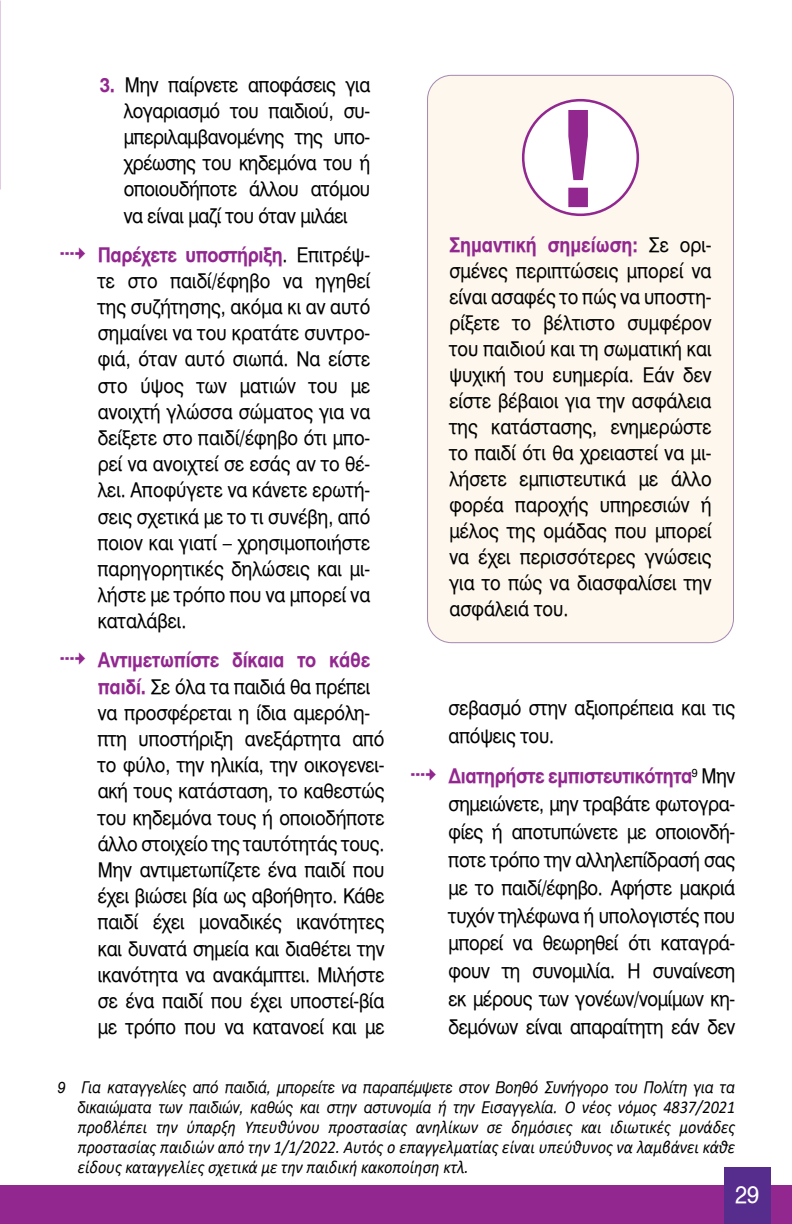
<style>
.page{position:relative;width:792px;height:1224px;background:#fff}
.page>*{position:absolute;margin:0;border:0;box-sizing:border-box;transform-origin:0 0}
.t1{font:24px "UB Helvetica";color:#fff;scale:.9 1}
.t2{font:20px/26.2px "UB Helvetica";letter-spacing:-.01em;color:#000;text-align:justify;scale:.9 1}
.t3{font:20px "UB Helvetica Bold";letter-spacing:-.02em;color:#92278f;scale:.9 1}
.t4{font:20px "UB Helvetica Bold";color:#92278f;scale:.9 1}
.t5{font:italic 18px/20px "Calibri";color:#000;text-align:justify;scale:.9 1}
.t6{font:16px/20px "UB Helvetica Italic";color:#000;text-align:right;scale:.9 1}
.s1{font-family:"UB Helvetica Bold";color:#92278f}
.s2{font-family:"UB Helvetica";color:#000}
.s3{font-family:"Calibri";font-style:italic;font-size:18px}
</style>
<div class="page">
<div style="left:0;top:1185px;width:792px;height:39px;background:#92278f"></div>
<div style="left:724px;top:1167px;width:47px;height:57px;background:#562c8d"></div>
<div style="left:428px;top:75px;width:306px;height:568px;background:#fdf7ed;border-radius:24px"></div>
<div style="left:523px;top:100px;width:115px;height:115px;background:#fff;border-radius:50%"></div>
<div style="left:522px;top:99px;width:117px;height:117px;border:3px solid #92278f;border-radius:50%"></div>
<svg style="left:568px;top:110px;width:20px;height:97px"></svg>
<p class="t2" style="left:124px;top:72px;width:275px;text-indent:-24px"><span class="s1">3.</span> Μην παίρνετε αποφάσεις για λογαριασμό του παιδιού, συ&shy;μπεριλαμβανομένης της υπο&shy;χρέωσης του κηδεμόνα του ή οποιουδήποτε άλλου ατόμου να είναι μαζί του όταν μιλάει</p>
<p class="t3" style="left:58px;top:243px;width:349px">✔ Παρέχετε υποστήριξη<span class="s2">. Επιτρέψ-</span></p>
<p class="t2" style="left:98px;top:268px;width:304px">τε στο παιδί/έφηβο να ηγηθεί της συζήτησης, ακόμα κι αν αυτό σημαίνει να του κρατάτε συντρο&shy;φιά, όταν αυτό σιωπά. Να είστε στο ύψος των ματιών του με ανοιχτή γλώσσα σώματος για να δείξετε στο παιδί/έφηβο ότι μπο&shy;ρεί να ανοιχτεί σε εσάς αν το θέ&shy;λει. Αποφύγετε να κάνετε ερωτή&shy;σεις σχετικά με το τι συνέβη, από ποιον και γιατί – χρησιμοποιήστε παρηγορητικές δηλώσεις και μι&shy;λήστε με τρόπο που να μπορεί να καταλάβει.</p>
<p class="t3" style="left:58px;top:648px;width:349px">✔ Αντιμετωπίστε δίκαια το κάθε</p>
<p class="t2" style="left:98px;top:674px;width:320px;text-align:left"><span class="s1">παιδί.</span> Σε όλα τα παιδιά θα πρέπει να προσφέρεται η ίδια αμερόλη&shy;πτη υποστήριξη ανεξάρτητα από το φύλο, την ηλικία, την οικογενει&shy;ακή τους κατάσταση, το καθεστώς του κηδεμόνα τους ή οποιοδήποτε άλλο στοιχείο της ταυτότητάς τους.<br>Μην αντιμετωπίζετε ένα παιδί που έχει βιώσει βία ως αβοήθητο. Κάθε παιδί έχει μοναδικές ικανότητες και δυνατά σημεία και διαθέτει την ικανότητα να ανακάμπτει. Μιλήστε σε ένα παιδί που έχει υποστεί-βία με τρόπο που να κατανοεί και με</p>
<p class="t4" style="left:449px;top:233px;width:293px">Σημαντική σημείωση: <span class="s2">Σε ορι-</span></p>
<p class="t2" style="left:449px;top:258px;width:293px">σμένες περιπτώσεις μπορεί να είναι ασαφές το πώς να υποστη&shy;ρίξετε το βέλτιστο συμφέρον του παιδιού και τη σωματική και ψυχική του ευημερία. Εάν δεν είστε βέβαιοι για την ασφάλεια της κατάστασης, ενημερώστε το παιδί ότι θα χρειαστεί να μι&shy;λήσετε εμπιστευτικά με άλλο φορέα παροχής υπηρεσιών ή μέλος της ομάδας που μπορεί να έχει περισσότερες γνώσεις για το πώς να διασφαλίσει την ασφάλειά του.</p>
<p class="t2" style="left:449px;top:694px;width:320px;line-height:27.8px">σεβασμό στην αξιοπρέπεια και τις απόψεις του.</p>
<p class="t3" style="left:409px;top:765px;width:365px">✔ Διατηρήστε εμπιστευτικότητα<sup>9</sup> <span class="s2">Μην</span></p>
<p class="t2" style="left:449px;top:791px;width:320px;line-height:27.8px">σημειώνετε, μην τραβάτε φωτογρα&shy;φίες ή αποτυπώνετε με οποιονδή&shy;ποτε τρόπο την αλληλεπίδρασή σας με το παιδί/έφηβο. Αφήστε μακριά τυχόν τηλέφωνα ή υπολογιστές που μπορεί να θεωρηθεί ότι καταγρά&shy;φουν τη συνομιλία. Η συναίνεση εκ μέρους των γονέων/νομίμων κη&shy;δεμόνων είναι απαραίτητη εάν δεν</p>
<p class="t6" style="left:58px;top:1078px;width:754px">9 Για καταγγελίες από παιδιά, μπορείτε να παραπέμψετε στον Βοηθό Συνήγορο του Πολίτη για τα δικαιώματα των παιδιών, καθώς και στην αστυνομία ή την Εισαγγελία. <span class="s3">Ο νέος νόμος 4837/2021</span></p>
<p class="t5" style="left:78px;top:1117px;width:732px">προβλέπει την ύπαρξη Υπευθύνου προστασίας ανηλίκων σε δημόσιες και ιδιωτικές μονάδες προστασίας παιδιών από την 1/1/2022. Αυτός ο επαγγελματίας είναι υπεύθυνος να λαμβάνει κάθε είδους καταγγελίες σχετικά με την παιδική κακοποίηση κτλ.</p>
<p class="t1" style="left:735px;top:1181px;width:28px">29</p>
</div>
